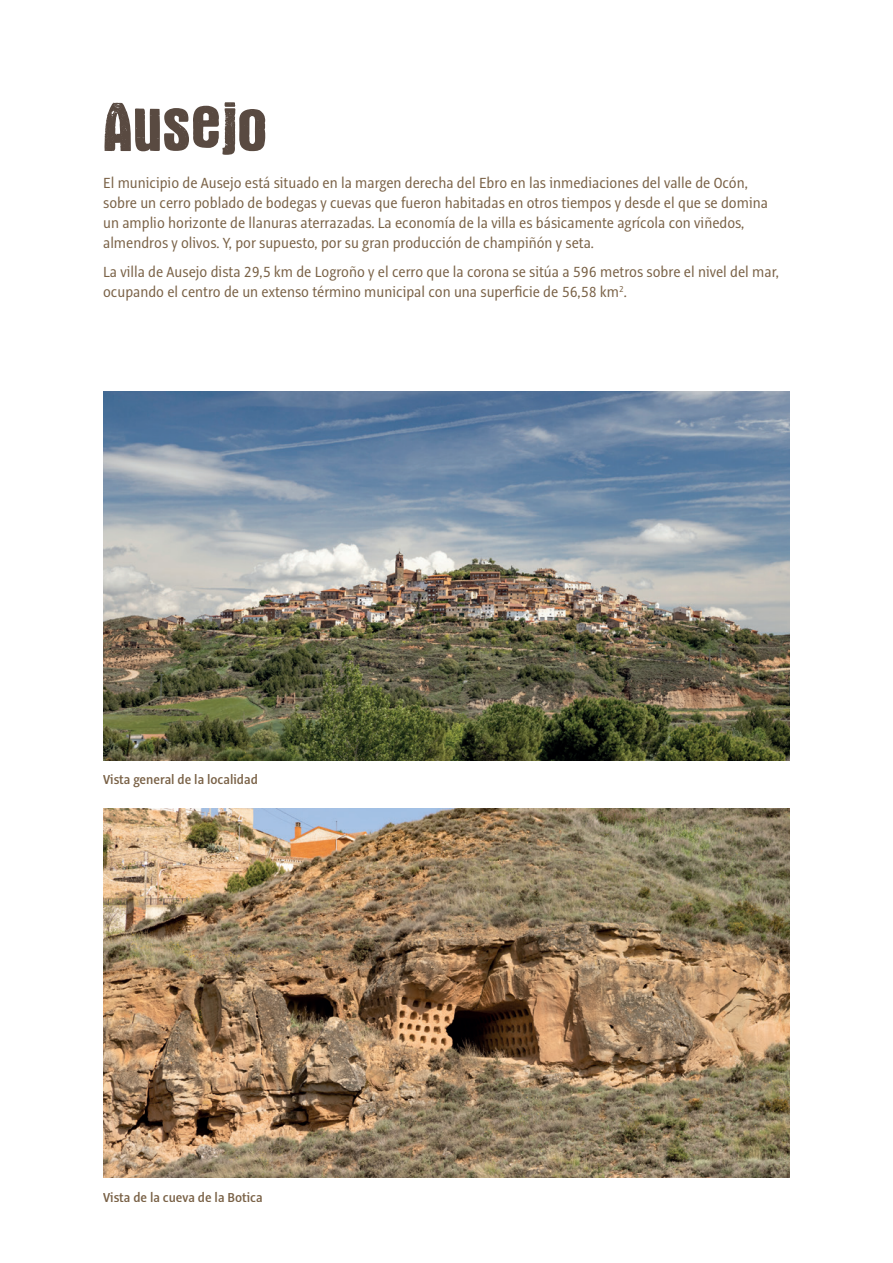
<style>
.page{position:relative;width:893px;height:1263px;background:#fff}
.page>*{position:absolute;margin:0;border:0;box-sizing:border-box;transform-origin:0 0}
.t1{font:72px "Victor";color:#594a41}
.t2{font:16.2px/20.2px "Alto Pro Con";color:#7a6247}
.t3{font:600 14.25px "Alto Pro Con";color:#7a6247}
</style>
<div class="page">
<img style="left:103px;top:391px;width:687px;height:369px">
<img style="left:103px;top:808px;width:687px;height:370px">
<h1 class="t1" style="left:103px;top:90px;width:166px">Ausejo</h1>
<p class="t2" style="left:103px;top:172px;width:666px">El municipio de Ausejo está situado en la margen derecha del Ebro en las inmediaciones del valle de Ocón, sobre un cerro poblado de bodegas y cuevas que fueron habitadas en otros tiempos y desde el que se domina un amplio horizonte de llanuras aterrazadas. La economía de la villa es básicamente agrícola con viñedos, almendros y olivos. Y, por supuesto, por su gran producción de champiñón y seta.</p>
<p class="t2" style="left:103px;top:262px;width:677px">La villa de Ausejo dista 29,5 km de Logroño y el cerro que la corona se sitúa a 596 metros sobre el nivel del mar, ocupando el centro de un extenso término municipal con una superficie de 56,58 km<sup>2</sup>.</p>
<p class="t3" style="left:103px;top:771px;width:156px">Vista general de la localidad</p>
<p class="t3" style="left:103px;top:1188px;width:161px">Vista de la cueva de la Botica</p>
</div>
